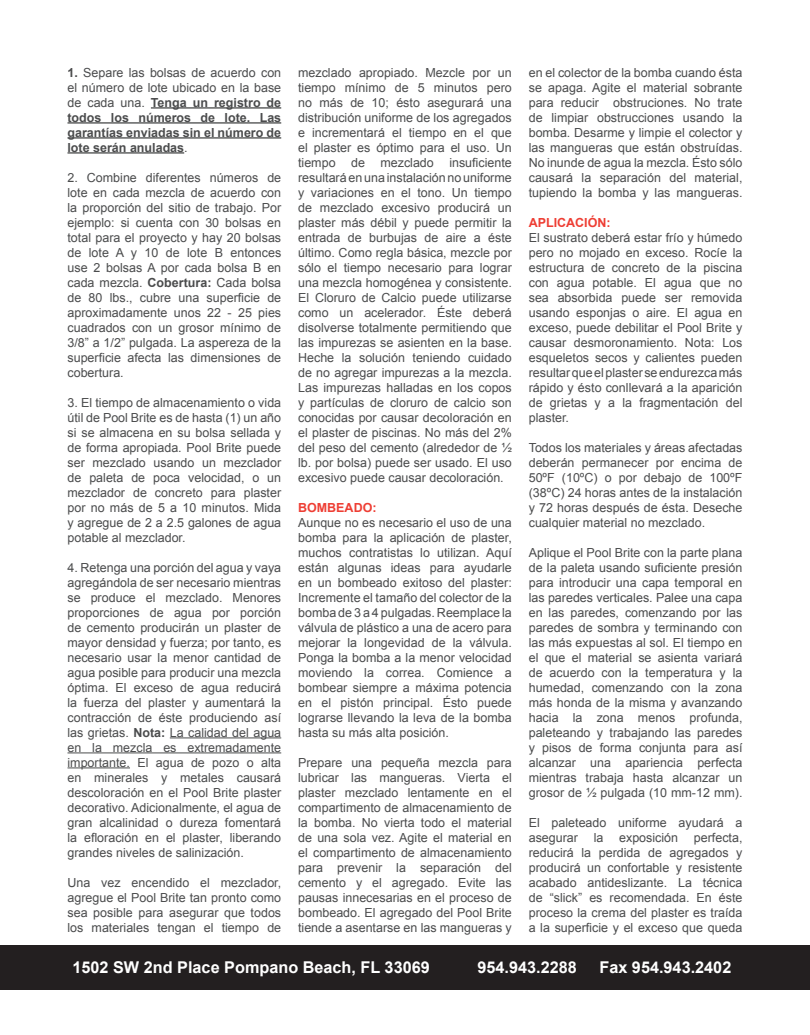
<style>
.page{position:relative;width:810px;height:1035px;background:#fff}
.page>*{position:absolute;margin:0;border:0;box-sizing:border-box;transform-origin:0 0}
.t1{font:700 16.25px "Arial";color:#fff}
.t2{font:12.5px/15px "Arial";color:#4b4c4d;text-align:justify}
.t3{font:700 12.5px/15px "Arial";color:#4b4c4d;text-align:justify}
.t4{font:700 12.5px "Arial";color:#ee3e34}
.s1{font-weight:400}
.s2{font-weight:700}
</style>
<div class="page">
<div style="left:0;top:945px;width:810px;height:45px;background:#231f20"></div>
<hr style="left:151px;top:107px;width:130px;height:2px;background:#4b4c4d">
<hr style="left:68px;top:122px;width:213px;height:2px;background:#4b4c4d">
<hr style="left:68px;top:137px;width:213px;height:2px;background:#4b4c4d">
<hr style="left:68px;top:152px;width:116px;height:2px;background:#4b4c4d">
<hr style="left:170px;top:737px;width:111px;height:1px;background:#4b4c4d">
<hr style="left:68px;top:752px;width:213px;height:1px;background:#4b4c4d">
<hr style="left:68px;top:767px;width:62px;height:1px;background:#4b4c4d">
<p class="t3" style="left:68px;top:65px;width:215px">1. <span class="s1">Separe las bolsas de acuerdo con el número de lote ubicado en la base de cada una.</span> Tenga un registro de todos los números de lote. Las garantías enviadas sin el número de lote serán anuladas<span class="s1">.</span></p>
<p class="t2" style="left:68px;top:170px;width:215px">2. Combine diferentes números de lote en cada mezcla de acuerdo con la proporción del sitio de trabajo. Por ejemplo: si cuenta con 30 bolsas en total para el proyecto y hay 20 bolsas de lote A y 10 de lote B entonces use 2 bolsas A por cada bolsa B en cada mezcla. <span class="s2">Cobertura:</span> Cada bolsa de 80 lbs., cubre una superficie de aproximadamente unos 22 - 25 pies cuadrados con un grosor mínimo de 3/8” a 1/2” pulgada. La aspereza de la superficie afecta las dimensiones de cobertura.</p>
<p class="t2" style="left:68px;top:395px;width:215px">3. El tiempo de almacenamiento o vida útil de Pool Brite es de hasta (1) un año si se almacena en su bolsa sellada y de forma apropiada. Pool Brite puede ser mezclado usando un mezclador de paleta de poca velocidad, o un mezclador de concreto para plaster por no más de 5 a 10 minutos. Mida y agregue de 2 a 2.5 galones de agua potable al mezclador.</p>
<p class="t2" style="left:68px;top:560px;width:215px">4. Retenga una porción del agua y vaya agregándola de ser necesario mientras se produce el mezclado. Menores proporciones de agua por porción de cemento producirán un plaster de mayor densidad y fuerza; por tanto, es necesario usar la menor cantidad de agua posible para producir una mezcla óptima. El exceso de agua reducirá la fuerza del plaster y aumentará la contracción de éste produciendo así las grietas. <span class="s2">Nota:</span> La calidad del agua en la mezcla es extremadamente importante. El agua de pozo o alta en minerales y metales causará descoloración en el Pool Brite plaster decorativo. Adicionalmente, el agua de gran alcalinidad o dureza fomentará la efloración en el plaster, liberando grandes niveles de salinización.</p>
<p class="t2" style="left:68px;top:875px;width:215px">Una vez encendido el mezclador, agregue el Pool Brite tan pronto como sea posible para asegurar que todos los materiales tengan el tiempo de</p>
<p class="t2" style="left:298px;top:65px;width:215px">mezclado apropiado. Mezcle por un tiempo mínimo de 5 minutos pero no más de 10; ésto asegurará una distribución uniforme de los agregados e incrementará el tiempo en el que el plaster es óptimo para el uso. Un tiempo de mezclado insuficiente resultará en una instalación no uniforme y variaciones en el tono. Un tiempo de mezclado excesivo producirá un plaster más débil y puede permitir la entrada de burbujas de aire a éste último. Como regla básica, mezcle por sólo el tiempo necesario para lograr una mezcla homogénea y consistente.<br>El Cloruro de Calcio puede utilizarse como un acelerador. Éste deberá disolverse totalmente permitiendo que las impurezas se asienten en la base.<br>Heche la solución teniendo cuidado de no agregar impurezas a la mezcla.<br>Las impurezas halladas en los copos y partículas de cloruro de calcio son conocidas por causar decoloración en el plaster de piscinas. No más del 2% del peso del cemento (alrededor de ½ lb. por bolsa) puede ser usado. El uso excesivo puede causar decoloración.</p>
<p class="t4" style="left:298px;top:499px;width:80px">BOMBEADO:</p>
<p class="t2" style="left:298px;top:515px;width:215px">Aunque no es necesario el uso de una bomba para la aplicación de plaster, muchos contratistas lo utilizan. Aquí están algunas ideas para ayudarle en un bombeado exitoso del plaster:<br>Incremente el tamaño del colector de la bomba de 3 a 4 pulgadas. Reemplace la válvula de plástico a una de acero para mejorar la longevidad de la válvula.<br>Ponga la bomba a la menor velocidad moviendo la correa. Comience a bombear siempre a máxima potencia en el pistón principal. Ésto puede lograrse llevando la leva de la bomba hasta su más alta posición.</p>
<p class="t2" style="left:298px;top:755px;width:215px">Prepare una pequeña mezcla para lubricar las mangueras. Vierta el plaster mezclado lentamente en el compartimento de almacenamiento de la bomba. No vierta todo el material de una sola vez. Agite el material en el compartimento de almacenamiento para prevenir la separación del cemento y el agregado. Evite las pausas innecesarias en el proceso de bombeado. El agregado del Pool Brite tiende a asentarse en las mangueras y</p>
<p class="t2" style="left:529px;top:65px;width:215px">en el colector de la bomba cuando ésta se apaga. Agite el material sobrante para reducir obstruciones. No trate de limpiar obstrucciones usando la bomba. Desarme y limpie el colector y las mangueras que están obstruídas.<br>No inunde de agua la mezcla. Ésto sólo causará la separación del material, tupiendo la bomba y las mangueras.</p>
<p class="t4" style="left:529px;top:214px;width:83px">APLICACIÓN:</p>
<p class="t2" style="left:529px;top:230px;width:215px">El sustrato deberá estar frío y húmedo pero no mojado en exceso. Rocíe la estructura de concreto de la piscina con agua potable. El agua que no sea absorbida puede ser removida usando esponjas o aire. El agua en exceso, puede debilitar el Pool Brite y causar desmoronamiento. Nota: Los esqueletos secos y calientes pueden resultar que el plaster se endurezca más rápido y ésto conllevará a la aparición de grietas y a la fragmentación del plaster.</p>
<p class="t2" style="left:529px;top:440px;width:215px">Todos los materiales y áreas afectadas deberán permanecer por encima de 50ºF (10ºC) o por debajo de 100ºF (38ºC) 24 horas antes de la instalación y 72 horas después de ésta. Deseche cualquier material no mezclado.</p>
<p class="t2" style="left:529px;top:545px;width:215px">Aplique el Pool Brite con la parte plana de la paleta usando suficiente presión para introducir una capa temporal en las paredes verticales. Palee una capa en las paredes, comenzando por las paredes de sombra y terminando con las más expuestas al sol. El tiempo en el que el material se asienta variará de acuerdo con la temperatura y la humedad, comenzando con la zona más honda de la misma y avanzando hacia la zona menos profunda, paleteando y trabajando las paredes y pisos de forma conjunta para así alcanzar una apariencia perfecta mientras trabaja hasta alcanzar un grosor de ½ pulgada (10 mm-12 mm).</p>
<p class="t2" style="left:529px;top:815px;width:215px">El paleteado uniforme ayudará a asegurar</p>
<p class="t2" style="left:529px;top:830px;width:215px;text-indent:165px">perfecta, reducirá la perdida de agregados y producirá un confortable y resistente acabado antideslizante. La técnica de “slick” es recomendada. En éste proceso la crema del plaster es traída a la superficie y el exceso que queda</p>
<p class="t2" style="left:594px;top:830px;width:11px">la</p>
<p class="t2" style="left:619px;top:830px;width:61px">exposición</p>
<p class="t1" style="left:72px;top:957px;width:359px">1502 SW 2nd Place Pompano Beach, FL 33069</p>
<p class="t1" style="left:477px;top:957px;width:101px">954.943.2288</p>
<p class="t1" style="left:599px;top:957px;width:133px">Fax 954.943.2402</p>
</div>
